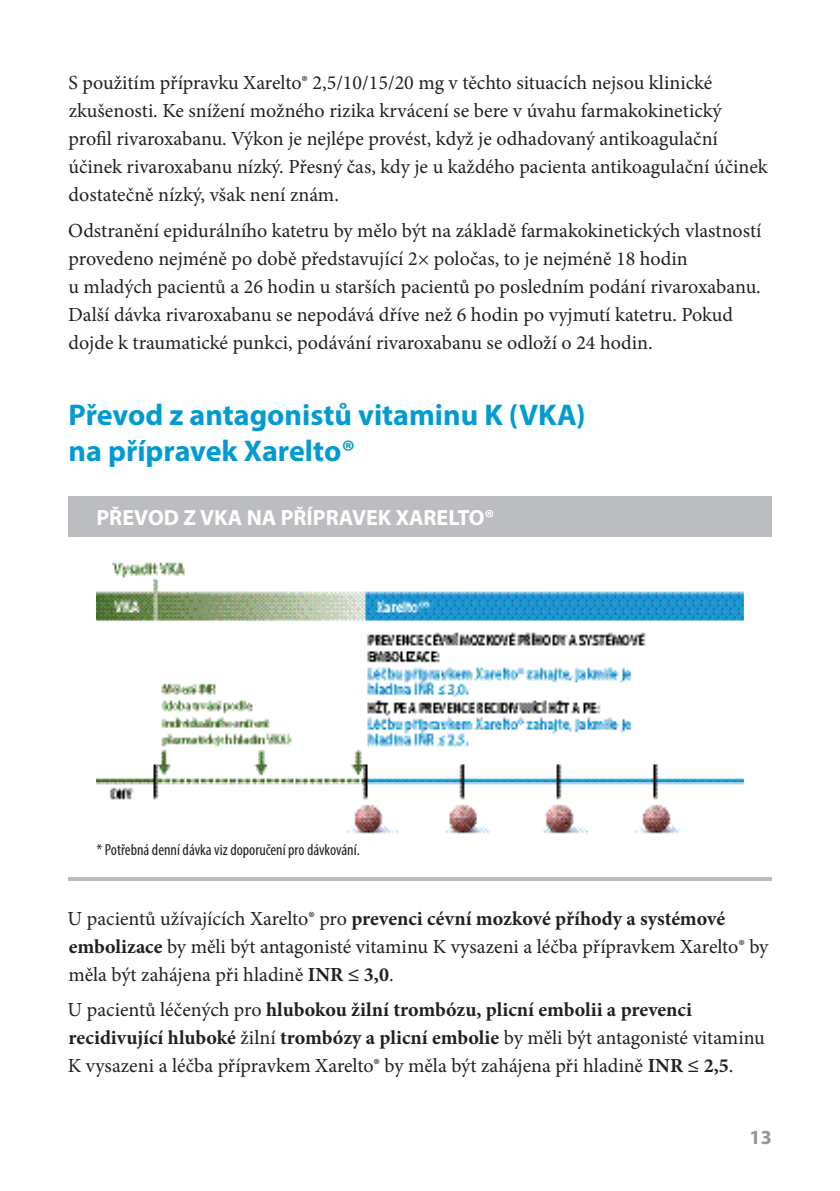
<style>
.page{position:relative;width:840px;height:1191px;background:#fff}
.page>*{position:absolute;margin:0;border:0;box-sizing:border-box;transform-origin:0 0}
.N-nadpis_1{font:700 30px/36px "Myriad Pro";color:#009bd3}
.t1{font:700 22px "Myriad Pro";color:#fff}
.N-body{font:20px/28px "Minion Pro";color:#231f20}
.t2{font:700 20px "Myriad Pro";color:#939598}
.t3{font:condensed 16px "Myriad Pro";color:#231f20}
.s1{font-weight:700}
</style>
<div class="page">
<div style="left:68px;top:496px;width:703px;height:41px;background:#bcbdc0"></div>
<hr style="left:68px;top:877px;width:703px;height:4px;background:#bcbdc0">
<img style="left:96px;top:562px;width:647px;height:272px">
<p class="N-body" style="left:68px;top:69px;width:700px">S použitím přípravku Xarelto® 2,5/10/15/20 mg v těchto situacích nejsou klinické zkušenosti. Ke snížení možného rizika krvácení se bere v úvahu farmakokinetický profil rivaroxabanu. Výkon je nejlépe provést, když je odhadovaný antikoagulační účinek rivaroxabanu nízký. Přesný čas, kdy je u každého pacienta antikoagulační účinek dostatečně nízký, však není znám.</p>
<p class="N-body" style="left:68px;top:216px;width:694px">Odstranění epidurálního katetru by mělo být na základě farmakokinetických vlastností provedeno nejméně po době představující 2× poločas, to je nejméně 18 hodin<br>u mladých pacientů a 26 hodin u starších pacientů po posledním podání rivaroxabanu.<br>Další dávka rivaroxabanu se nepodává dříve než 6 hodin po vyjmutí katetru. Pokud dojde k traumatické punkci, podávání rivaroxabanu se odloží o 24 hodin.</p>
<p class="N-nadpis_1" style="left:68px;top:395px;width:518px">Převod z antagonistů vitaminu K (VKA) na přípravek Xarelto®</p>
<p class="t1" style="left:96px;top:503px;width:399px">PŘEVOD Z VKA NA PŘÍPRAVEK XARELTO®</p>
<p class="t3" style="left:96px;top:840px;width:265px">* Potřebná denní dávka viz doporučení pro dávkování.</p>
<p class="N-body" style="left:67px;top:904px;width:702px">U pacientů užívajících Xarelto® pro <span class="s1">prevenci cévní mozkové příhody a systémové embolizace</span> by měli být antagonisté vitaminu K vysazeni a léčba přípravkem Xarelto® by měla být zahájena při hladině <span class="s1">INR ≤ 3,0</span>.</p>
<p class="N-body" style="left:67px;top:995px;width:698px">U pacientů léčených pro <span class="s1">hlubokou žilní trombózu, plicní embolii a prevenci recidivující hluboké</span> žilní <span class="s1">trombózy a plicní embolie</span> by měli být antagonisté vitaminu<br>K vysazeni a léčba přípravkem Xarelto® by měla být zahájena při hladině <span class="s1">INR ≤ 2,5</span>.</p>
<p class="t2" style="left:749px;top:1123px;width:24px">13</p>
</div>
